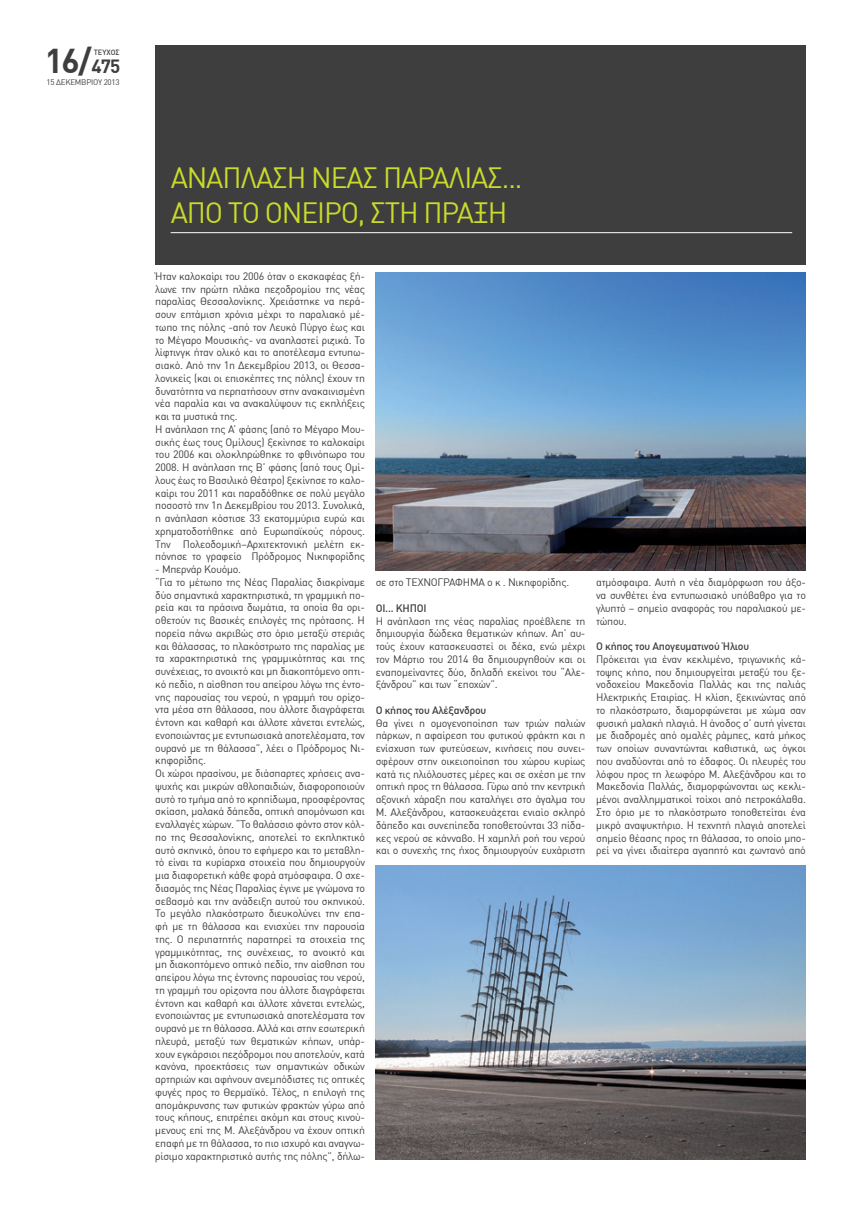
<style>
.page{position:relative;width:851px;height:1205px;background:#fff}
.page>*{position:absolute;margin:0;border:0;box-sizing:border-box;transform-origin:0 0}
.t1{font:700 33.75px "DIN Greek";color:#3e3e3f}
.t2{font:28.75px/34.5px "DIN Greek";letter-spacing:-.04em;color:#cadb2a}
.t3{font:10.62px/12.8px "DIN Greek";letter-spacing:-.02em;color:#3e3e3f;text-align:justify}
.t4{font:500 10.62px "DIN Greek";letter-spacing:-.02em;color:#3e3e3f}
.t5{font:8px "DIN Greek";letter-spacing:-.03em;color:#3e3e3f}
.t6{font:500 7.5px "DIN Greek";color:#3e3e3f}
.s1{font-size:18.75px}
</style>
<div class="page">
<div style="left:155px;top:45px;width:650px;height:220px;background:#3e3e3f"></div>
<hr style="left:171px;top:232px;width:621px;height:1px;background:#fff">
<img style="left:375px;top:272px;width:430px;height:298px">
<img style="left:375px;top:865px;width:430px;height:295px">
<h1 class="t1" style="left:45px;top:41px;width:77px">16/<span class="s1">475</span></h1>
<p class="t6" style="left:94px;top:48px;width:27px">ΤΕΥΧΟΣ</p>
<p class="t5" style="left:47px;top:78px;width:75px">15 ΔEKEMBPIOY 2013</p>
<h2 class="t2" style="left:171px;top:161px;width:353px">ΑΝΑΠΛΑΣΗ ΝΕΑΣ ΠΑΡΑΛΙΑΣ...<br>ΑΠΟ ΤΟ ΟΝΕΙΡΟ, ΣΤΗ ΠΡΑΞΗ</h2>
<p class="t3" style="left:155px;top:270px;width:211px;text-align:left">Ήταν καλοκαίρι του 2006 όταν ο εκσκαφέας ξή&shy;λωνε την πρώτη πλάκα πεζοδρομίου της νέας παραλίας Θεσσαλονίκης. Χρειάστηκε να περά&shy;σουν επτάμιση χρόνια μέχρι το παραλιακό μέ&shy;τωπο της πόλης -από τον Λευκό Πύργο έως και το Μέγαρο Μουσικής- να αναπλαστεί ριζικά. Το λίφτινγκ ήταν ολικό και το αποτέλεσμα εντυπω&shy;σιακό. Από την 1η Δεκεμβρίου 2013, οι Θεσσα&shy;λονικείς (και οι επισκέπτες της πόλης) έχουν τη δυνατότητα να περπατήσουν στην ανακαινισμένη νέα παραλία και να ανακαλύψουν τις εκπλήξεις και τα μυστικά της.<br>Η ανάπλαση της Α’ φάσης (από το Μέγαρο Μου&shy;σικής έως τους Ομίλους) ξεκίνησε το καλοκαίρι του 2006 και ολοκληρώθηκε το φθινόπωρο του 2008. Η ανάπλαση της Β’ φάσης (από τους Ομί&shy;λους έως το Βασιλικό Θέατρο) ξεκίνησε το καλο&shy;καίρι του 2011 και παραδόθηκε σε πολύ μεγάλο ποσοστό την 1η Δεκεμβρίου του 2013. Συνολικά, η ανάπλαση κόστισε 33 εκατομμύρια ευρώ και χρηματοδοτήθηκε από Ευρωπαϊκούς πόρους.<br>Την Πολεοδομική–Αρχιτεκτονική μελέτη εκ&shy;πόνησε το γραφείο Πρόδρομος Νικηφορίδης</p>
<p class="t3" style="left:155px;top:563px;width:211px;text-align:left">- Μπερνάρ Κουόμο.<br>“Για το μέτωπο της Νέας Παραλίας διακρίναμε δύο σημαντικά χαρακτηριστικά, τη γραμμική πο&shy;ρεία και τα πράσινα δωμάτια, τα οποία θα ορι&shy;οθετούν τις βασικές επιλογές της πρότασης. Η πορεία πάνω ακριβώς στο όριο μεταξύ στεριάς και θάλασσας, το πλακόστρωτο της παραλίας με τα χαρακτηριστικά της γραμμικότητας και της συνέχειας, το ανοικτό και μη διακοπτόμενο οπτι&shy;κό πεδίο, η αίσθηση του απείρου λόγω της έντο&shy;νης παρουσίας του νερού, η γραμμή του ορίζο&shy;ντα μέσα στη θάλασσα, που άλλοτε διαγράφεται έντονη και καθαρή και άλλοτε χάνεται εντελώς, ενοποιώντας με εντυπωσιακά αποτελέσματα, τον ουρανό με τη θάλασσα”, λέει ο Πρόδρομος Νι&shy;κηφορίδης.<br>Οι χώροι πρασίνου, με διάσπαρτες χρήσεις ανα&shy;ψυχής και μικρών αθλοπαιδιών, διαφοροποιούν αυτό το τμήμα από το κρηπίδωμα, προσφέροντας σκίαση, μαλακά δάπεδα, οπτική απομόνωση και εναλλαγές χώρων. “Το θαλάσσιο φόντο στον κόλ&shy;πο της Θεσσαλονίκης, αποτελεί το εκπληκτικό αυτό σκηνικό, όπου το εφήμερο και το μεταβλη&shy;τό είναι τα κυρίαρχα στοιχεία που δημιουργούν μια διαφορετική κάθε φορά ατμόσφαιρα. Ο σχε&shy;διασμός της Νέας Παραλίας έγινε με γνώμονα το σεβασμό και την ανάδειξη αυτού του σκηνικού.<br>Το μεγάλο πλακόστρωτο διευκολύνει την επα&shy;φή με τη θάλασσα και ενισχύει την παρουσία της. Ο περιπατητής παρατηρεί τα στοιχεία της γραμμικότητας, της συνέχειας, το ανοικτό και μη διακοπτόμενο οπτικό πεδίο, την αίσθηση του απείρου λόγω της έντονης παρουσίας του νερού, τη γραμμή του ορίζοντα που άλλοτε διαγράφεται έντονη και καθαρή και άλλοτε χάνεται εντελώς, ενοποιώντας με εντυπωσιακά αποτελέσματα τον ουρανό με τη θάλασσα. Αλλά και στην εσωτερική πλευρά, μεταξύ των θεματικών κήπων, υπάρ&shy;χουν εγκάρσιοι πεζόδρομοι που αποτελούν, κατά κανόνα, προεκτάσεις των σημαντικών οδικών αρτηριών και αφήνουν ανεμπόδιστες τις οπτικές φυγές προς το Θερμαϊκό. Τέλος, η επιλογή της απομάκρυνσης των φυτικών φρακτών γύρω από τους κήπους, επιτρέπει ακόμη και στους κινού&shy;μενους επί της Μ. Αλεξάνδρου να έχουν οπτική επαφή με τη θάλασσα, το πιο ισχυρό και αναγνω&shy;ρίσιμο χαρακτηριστικό αυτής της πόλης”, δήλω-</p>
<p class="t3" style="left:375px;top:576px;width:195px">σε στο ΤΕΧΝΟΓΡΑΦΗΜΑ ο κ . Νικηφορίδης.</p>
<p class="t4" style="left:375px;top:602px;width:52px">ΟΙ... ΚΗΠΟΙ</p>
<p class="t3" style="left:375px;top:614px;width:211px">Η ανάπλαση της νέας παραλίας προέβλεπε τη δημιουργία δώδεκα θεματικών κήπων. Απ’ αυ&shy;τούς έχουν κατασκευαστεί οι δέκα, ενώ μέχρι τον Μάρτιο του 2014 θα δημιουργηθούν και οι εναπομείναντες δύο, δηλαδή εκείνοι του “Αλε&shy;ξάνδρου” και των “εποχών”.</p>
<p class="t4" style="left:375px;top:704px;width:112px">Ο κήπος του Αλέξανδρου</p>
<p class="t3" style="left:375px;top:716px;width:211px">Θα γίνει η ομογενοποίηση των τριών παλιών πάρκων, η αφαίρεση του φυτικού φράκτη και η ενίσχυση των φυτεύσεων, κινήσεις που συνει&shy;σφέρουν στην οικειοποίηση του χώρου κυρίως κατά τις ηλιόλουστες μέρες και σε σχέση με την οπτική προς τη θάλασσα. Γύρω από την κεντρική αξονική χάραξη που καταλήγει στο άγαλμα του Μ. Αλεξάνδρου, κατασκευάζεται ενιαίο σκληρό δάπεδο και συνεπίπεδα τοποθετούνται 33 πίδα&shy;κες νερού σε κάνναβο. Η χαμηλή ροή του νερού και ο συνεχής της ήχος δημιουργούν ευχάριστη</p>
<p class="t3" style="left:596px;top:576px;width:211px">ατμόσφαιρα. Αυτή η νέα διαμόρφωση του άξο&shy;να συνθέτει ένα εντυπωσιακό υπόβαθρο για το γλυπτό – σημείο αναφοράς του παραλιακού με&shy;τώπου.</p>
<p class="t4" style="left:596px;top:640px;width:154px">Ο κήπος του Απογευματινού Ήλιου</p>
<p class="t3" style="left:596px;top:653px;width:211px">Πρόκειται για έναν κεκλιμένο, τριγωνικής κά&shy;τοψης κήπο, που δημιουργείται μεταξύ του ξε&shy;νοδοχείου Μακεδονία Παλλάς και της παλιάς Ηλεκτρικής Εταιρίας. Η κλίση, ξεκινώντας από το πλακόστρωτο, διαμορφώνεται με χώμα σαν φυσική μαλακή πλαγιά. Η άνοδος σ’ αυτή γίνεται με διαδρομές από ομαλές ράμπες, κατά μήκος των οποίων συναντώνται καθιστικά, ως όγκοι που αναδύονται από το έδαφος. Οι πλευρές του λόφου προς τη λεωφόρο Μ. Αλεξάνδρου και το Μακεδονία Παλλάς, διαμορφώνονται ως κεκλι&shy;μένοι αναλλημματικοί τοίχοι από πετροκάλαθα.<br>Στο όριο με το πλακόστρωτο τοποθετείται ένα μικρό αναψυκτήριο. Η τεχνητή πλαγιά αποτελεί σημείο θέασης προς τη θάλασσα, το οποίο μπο&shy;ρεί να γίνει ιδιαίτερα αγαπητό και ζωντανό από</p>
</div>
